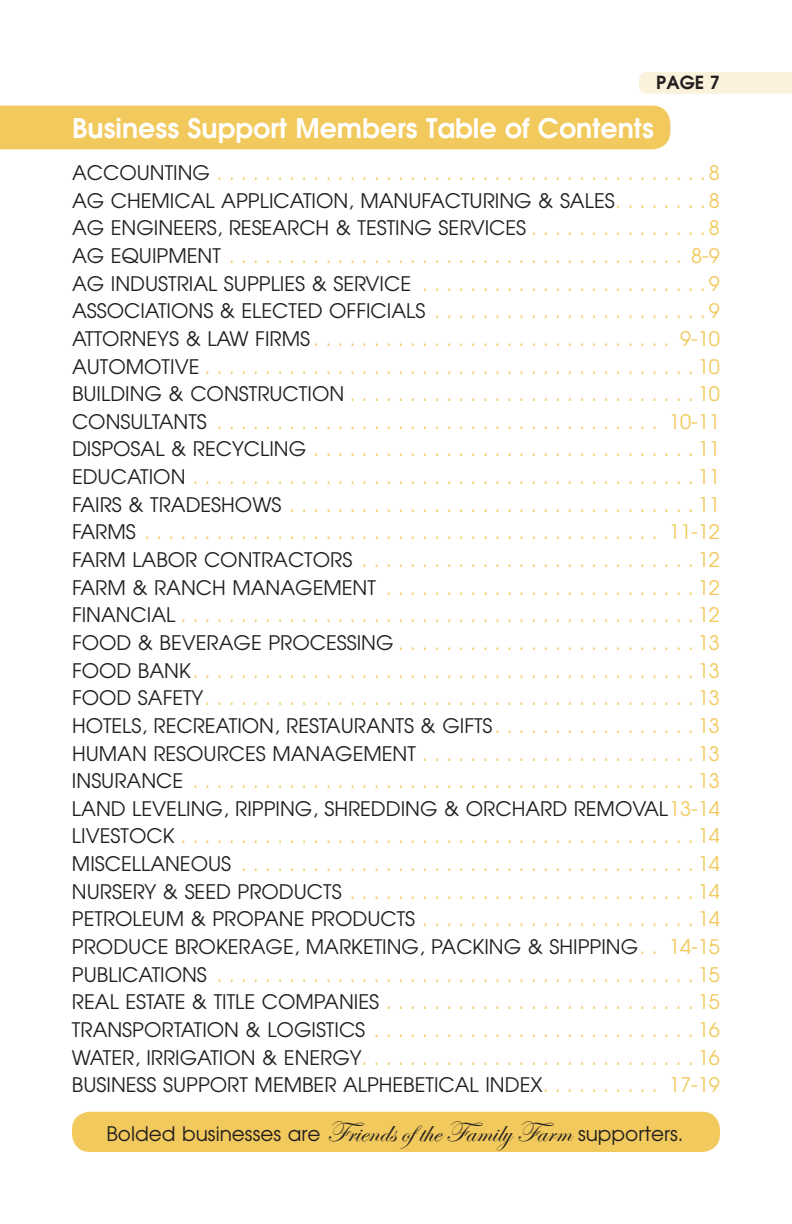
<style>
.page{position:relative;width:792px;height:1224px;background:#fff}
.page>*{position:absolute;margin:0;border:0;box-sizing:border-box;transform-origin:0 0}
.t1{font:700 26.8px "Avian";color:#fff}
.t2{font:20px/27.6px "Avian";color:#f2c95c;text-align:justify}
.t3{font:20px "Avian";color:#231f20}
.t4{font:700 18px "Avian";color:#231f20}
.s1{color:#231f20}
.s2{font-family:"Edwardian Script ITC";font-size:30px}
</style>
<div class="page">
<div style="left:0;top:106px;width:670px;height:43px;background:#f2c95c"></div>
<div style="left:639px;top:72px;width:153px;height:22px;background:#fbf2db"></div>
<div style="left:72px;top:1112px;width:648px;height:40px;background:#f2c95c;border-radius:18px"></div>
<p class="t4" style="left:656px;top:73px;width:65px">Page 7</p>
<h1 class="t1" style="left:72px;top:113px;width:583px">Business Support Members Table of Contents</h1>
<p class="t2" style="left:72px;top:160px;width:650px"><span class="s1">ACCOUNTING</span> . . . . . . . . . . . . . . . . . . . . . . . . . . . . . . . . . . . . . . . . 8<br><span class="s1">AG CHEMICAL APPLICATION, MANUFACTURING &amp; SALES</span> . . . . . . . 8<br><span class="s1">AG ENGINEERS, RESEARCH &amp; TESTING SERVICES</span> . . . . . . . . . . . . . . 8<br><span class="s1">AG EQUIPMENT</span> . . . . . . . . . . . . . . . . . . . . . . . . . . . . . . . . . . . . . . 8-9<br><span class="s1">AG INDUSTRIAL SUPPLIES &amp; SERVICE</span> . . . . . . . . . . . . . . . . . . . . . . . 9<br><span class="s1">ASSOCIATIONS &amp; ELECTED OFFICIALS</span> . . . . . . . . . . . . . . . . . . . . . . 9<br><span class="s1">ATTORNEYS &amp; LAW FIRMS</span> . . . . . . . . . . . . . . . . . . . . . . . . . . . . . . 9-10<br><span class="s1">AUTOMOTIVE</span> . . . . . . . . . . . . . . . . . . . . . . . . . . . . . . . . . . . . . . . . 10<br><span class="s1">BUILDING &amp; CONSTRUCTION</span> . . . . . . . . . . . . . . . . . . . . . . . . . . . . 10<br><span class="s1">CONSULTANTS</span> . . . . . . . . . . . . . . . . . . . . . . . . . . . . . . . . . . . . . 10-11<br><span class="s1">DISPOSAL &amp; RECYCLING</span> . . . . . . . . . . . . . . . . . . . . . . . . . . . . . . . 11<br><span class="s1">EDUCATION</span> . . . . . . . . . . . . . . . . . . . . . . . . . . . . . . . . . . . . . . . . . 11<br><span class="s1">FAIRS &amp; TRADESHOWS</span> . . . . . . . . . . . . . . . . . . . . . . . . . . . . . . . . . 11<br><span class="s1">FARMS</span> . . . . . . . . . . . . . . . . . . . . . . . . . . . . . . . . . . . . . . . . . . . 11-12<br><span class="s1">FARM LABOR CONTRACTORS</span> . . . . . . . . . . . . . . . . . . . . . . . . . . . 12<br><span class="s1">FARM &amp; RANCH MANAGEMENT</span> . . . . . . . . . . . . . . . . . . . . . . . . . 12<br><span class="s1">FINANCIAL</span> . . . . . . . . . . . . . . . . . . . . . . . . . . . . . . . . . . . . . . . . . . 12<br><span class="s1">FOOD &amp; BEVERAGE PROCESSING</span> . . . . . . . . . . . . . . . . . . . . . . . . 13<br><span class="s1">FOOD BANK</span> . . . . . . . . . . . . . . . . . . . . . . . . . . . . . . . . . . . . . . . . . 13<br><span class="s1">FOOD SAFETY</span></p>
<p class="t2" style="left:72px;top:686px;width:650px;text-indent:133px">. . . . . . . . . . . . . . . . . . . . . . . . . . . . . . . . . . . . . . . . 13<br><span class="s1">HOTELS, RECREATION, RESTAURANTS &amp; GIFTS</span> . . . . . . . . . . . . . . . . 13<br><span class="s1">HUMAN RESOURCES MANAGEMENT</span> . . . . . . . . . . . . . . . . . . . . . . 13<br><span class="s1">INSURANCE</span> . . . . . . . . . . . . . . . . . . . . . . . . . . . . . . . . . . . . . . . . . 13<br><span class="s1">LAND LEVELING, RIPPING, SHREDDING &amp; ORCHARD REMOVAL</span>13-14<br><span class="s1">LIVESTOCK</span> . . . . . . . . . . . . . . . . . . . . . . . . . . . . . . . . . . . . . . . . . . 14<br><span class="s1">MISCELLANEOUS</span> . . . . . . . . . . . . . . . . . . . . . . . . . . . . . . . . . . . . . 14<br><span class="s1">NURSERY &amp; SEED PRODUCTS</span> . . . . . . . . . . . . . . . . . . . . . . . . . . . . 14<br><span class="s1">PETROLEUM &amp; PROPANE PRODUCTS</span> . . . . . . . . . . . . . . . . . . . . . . 14<br><span class="s1">PRODUCE BROKERAGE, MARKETING, PACKING &amp; SHIPPING</span> . . 14-15<br><span class="s1">PUBLICATIONS</span> . . . . . . . . . . . . . . . . . . . . . . . . . . . . . . . . . . . . . . . 15<br><span class="s1">REAL ESTATE &amp; TITLE COMPANIES</span> . . . . . . . . . . . . . . . . . . . . . . . . . 15<br><span class="s1">TRANSPORTATION &amp; LOGISTICS</span> . . . . . . . . . . . . . . . . . . . . . . . . . . 16<br><span class="s1">WATER, IRRIGATION &amp; ENERGY</span></p>
<p class="t2" style="left:362px;top:1045px;width:360px">. . . . . . . . . . . . . . . . . . . . . . . . . . . 16</p>
<p class="t3" style="left:72px;top:1075px;width:12px">BUSINESS</p>
<p class="t3" style="left:163px;top:1075px;width:14px">SUPPORT</p>
<p class="t3" style="left:255px;top:1075px;width:15px">MEMBER</p>
<p class="t3" style="left:343px;top:1075px;width:13px">ALPHEBETICAL</p>
<p class="t3" style="left:485px;top:1075px;width:12px">INDE</p>
<p class="t2" style="left:530px;top:1073px;width:191px"><span class="s1">X</span> . . . . . . . . . . 17-19</p>
<p class="t3" style="left:106px;top:1124px;width:575px">BOLDED BUSINESSES ARE <span class="s2">Friends ofthe Family Farm</span> SUPPORTERS.</p>
</div>
